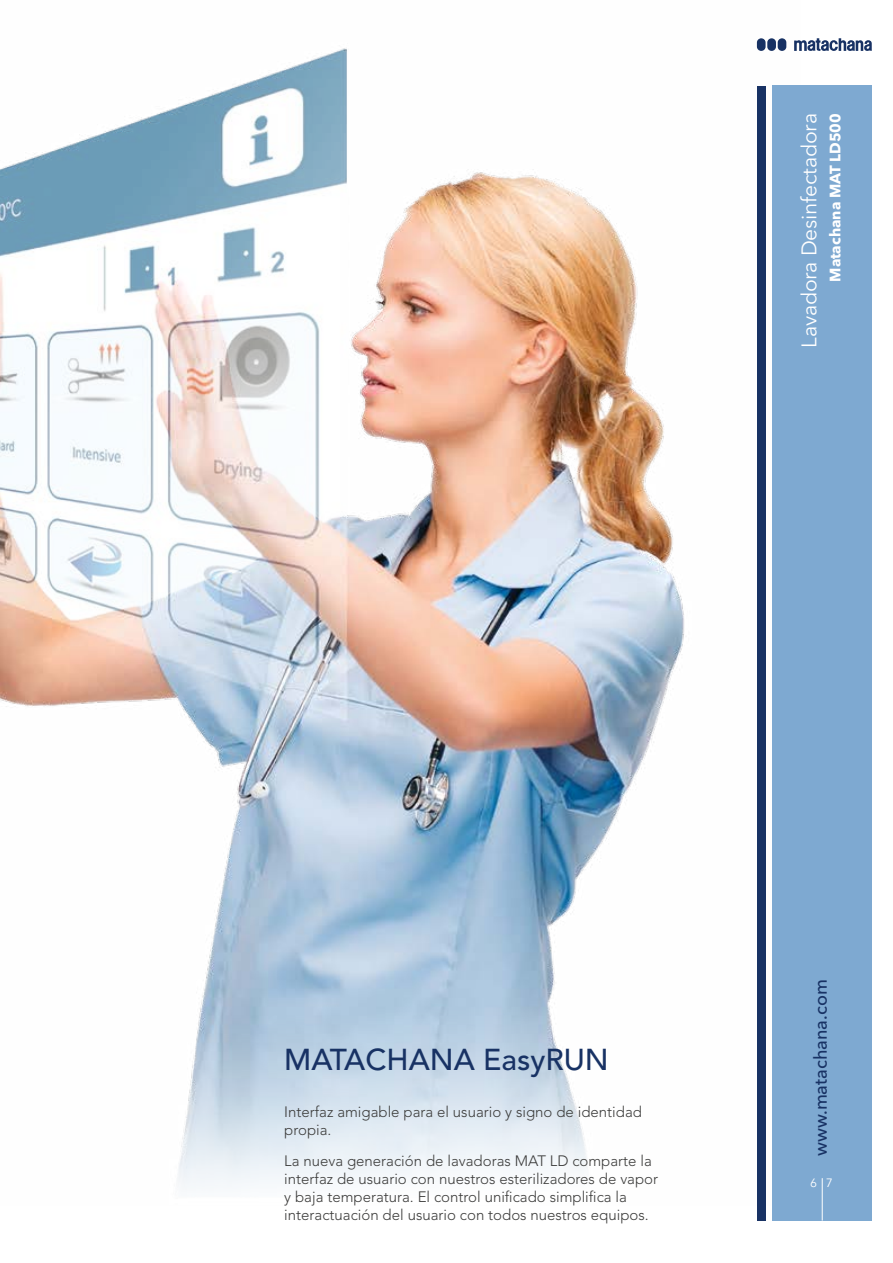
<style>
.page{position:relative;width:893px;height:1263px;background:#fff}
.page>*{position:absolute;margin:0;border:0;box-sizing:border-box;transform-origin:0 0}
.t1{font:500 30px "Avenir LT Std";color:#183264}
.t2{font:21px "Avenir Next LT Pro";letter-spacing:-.01em;color:#fff}
.t3{font:500 18px "Avenir Next LT Pro";color:#183264}
.t4{font:300 15px/18px "Avenir LT Std";color:#3c3c3b}
.t5{font:700 15px "Avenir Next LT Pro";color:#fff}
.t6{font:12px "Avenir Next LT Pro";color:#fff}
</style>
<div class="page">
<svg style="left:800px;top:38px;width:72px;height:13px"></svg>
<img style="left:0;top:38px;width:800px;height:1167px">
<div style="left:773px;top:85px;width:99px;height:1135px;background:#7ea9d1"></div>
<hr style="left:822px;top:1178px;width:1px;height:42px;background:#fff">
<div style="left:757px;top:86px;width:8px;height:1134px;background:#183264"></div>
<h2 class="t2" style="left:796px;top:348px;width:236px;rotate:-90deg">Lavadora Desinfectadora</h2>
<p class="t5" style="left:826px;top:282px;width:170px;rotate:-90deg">Matachana MAT LD500</p>
<h1 class="t1" style="left:284px;top:1042px;width:326px">MATACHANA EasyRUN</h1>
<p class="t4" style="left:284px;top:1103px;width:359px">Interfaz amigable para el usuario y signo de identidad propia.</p>
<p class="t4" style="left:284px;top:1151px;width:375px">La nueva generación de lavadoras MAT LD comparte la interfaz de usuario con nuestros esterilizadores de vapor y baja temperatura. El control unificado simplifica la interactuación del usuario con todos nuestros equipos.</p>
<p class="t3" style="left:810px;top:1156px;width:178px;rotate:-90deg">www.matachana.com</p>
<p class="t6" style="left:810px;top:1176px;width:24px">6 7</p>
</div>
